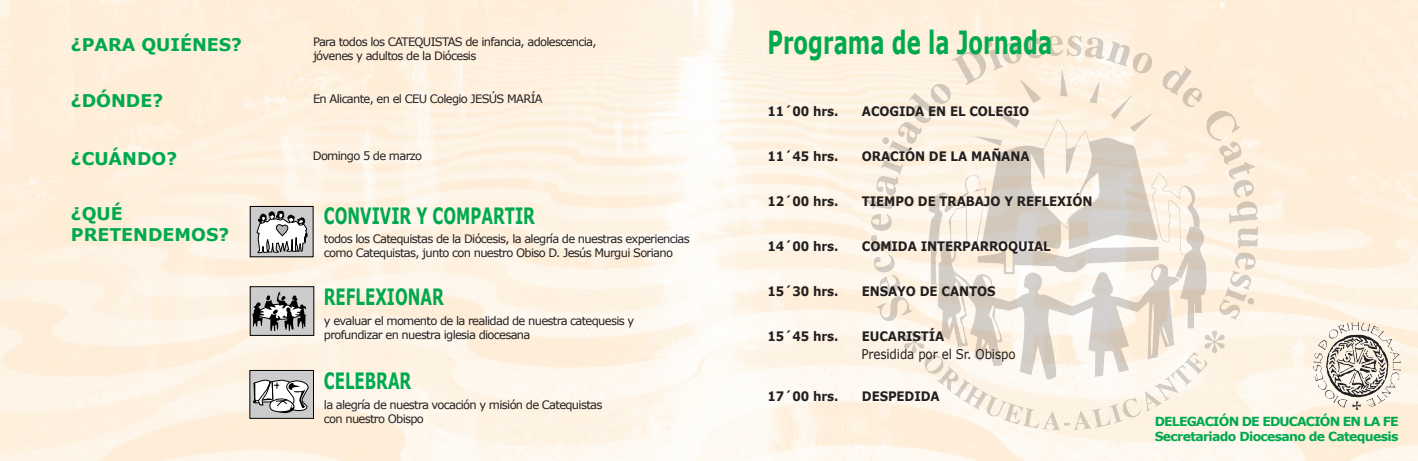
<style>
.page{position:relative;width:1418px;height:461px;background:#fff}
.page>*{position:absolute;margin:0;border:0;box-sizing:border-box;transform-origin:0 0}
.t1{font:700 31.88px "Verdana";color:#00a94e;scale:.67 1}
.t2{font:700 22.5px "Verdana";color:#00a94e;scale:.67 1}
.t3{font:700 17.5px "Verdana";color:#00a94e}
.t4{font:13.38px "Verdana";letter-spacing:-.01em;color:#231f20;scale:.88 1}
.t5{font:700 13px "Verdana";letter-spacing:-.01em;color:#231f20;scale:.91 1}
.t6{font:700 12.5px "Verdana";letter-spacing:-.055em;color:#00a94e}
.t7{font:11.62px "Verdana";letter-spacing:-.06em;color:#231f20}
</style>
<div class="page">
<img style="left:0;top:0;width:1417px;height:461px">
<img style="left:812px;top:0;width:503px;height:452px">
<div style="left:250px;top:206px;width:63px;height:51px;background:#ccc;border:1px solid #000"></div>
<svg style="left:256px;top:211px;width:52px;height:43px"></svg>
<div style="left:250px;top:286px;width:64px;height:49px;background:#ccc"></div>
<div style="left:250px;top:286px;width:64px;height:49px;border:1px solid #000"></div>
<svg style="left:252px;top:291px;width:54px;height:40px"></svg>
<div style="left:249px;top:370px;width:65px;height:48px;background:#ccc;border:1px solid #000"></div>
<svg style="left:253px;top:379px;width:56px;height:34px"></svg>
<img style="left:1313px;top:322px;width:87px;height:87px">
<p class="t3" style="left:71px;top:33px;width:173px">¿PARA QUIÉNES?</p>
<p class="t3" style="left:71px;top:90px;width:94px">¿DÓNDE?</p>
<p class="t3" style="left:71px;top:147px;width:108px">¿CUÁNDO?</p>
<p class="t3" style="left:71px;top:202px;width:53px">¿QUÉ</p>
<p class="t3" style="left:71px;top:223px;width:160px">PRETENDEMOS?</p>
<p class="t7" style="left:313px;top:34px;width:285px">Para todos los CATEQUISTAS de infancia, adolescencia,</p>
<p class="t7" style="left:313px;top:48px;width:165px">jóvenes y adultos de la Diócesis</p>
<p class="t7" style="left:313px;top:91px;width:231px">En Alicante, en el CEU Colegio JESÚS MARÍA</p>
<p class="t7" style="left:313px;top:149px;width:111px">Domingo 5 de marzo</p>
<p class="t2" style="left:324px;top:201px;width:316px">CONVIVIR Y COMPARTIR</p>
<p class="t7" style="left:324px;top:231px;width:367px">todos los Catequistas de la Diócesis, la alegría de nuestras experiencias</p>
<p class="t7" style="left:324px;top:245px;width:351px">como Catequistas, junto con nuestro Obiso D. Jesús Murgui Soriano</p>
<p class="t2" style="left:324px;top:282px;width:181px">REFLEXIONAR</p>
<p class="t7" style="left:324px;top:313px;width:312px">y evaluar el momento de la realidad de nuestra catequesis y</p>
<p class="t7" style="left:324px;top:327px;width:208px">profundizar en nuestra iglesia diocesana</p>
<p class="t2" style="left:324px;top:366px;width:132px">CELEBRAR</p>
<p class="t7" style="left:324px;top:397px;width:280px">la alegría de nuestra vocación y misión de Catequistas</p>
<p class="t7" style="left:324px;top:411px;width:101px">con nuestro Obispo</p>
<p class="t1" style="left:767px;top:22px;width:426px">Programa de la Jornada</p>
<p class="t5" style="left:767px;top:103px;width:79px">11´00 hrs.</p>
<p class="t5" style="left:862px;top:103px;width:185px">ACOGIDA EN EL COLEGIO</p>
<p class="t5" style="left:767px;top:148px;width:79px">11´45 hrs.</p>
<p class="t5" style="left:862px;top:148px;width:186px">ORACIÓN DE LA MAÑANA</p>
<p class="t5" style="left:767px;top:193px;width:79px">12´00 hrs.</p>
<p class="t5" style="left:862px;top:193px;width:255px">TIEMPO DE TRABAJO Y REFLEXIÓN</p>
<p class="t5" style="left:767px;top:238px;width:79px">14´00 hrs.</p>
<p class="t5" style="left:862px;top:238px;width:209px">COMIDA INTERPARROQUIAL</p>
<p class="t5" style="left:767px;top:283px;width:79px">15´30 hrs.</p>
<p class="t5" style="left:862px;top:283px;width:148px">ENSAYO DE CANTOS</p>
<p class="t5" style="left:767px;top:328px;width:79px">15´45 hrs.</p>
<p class="t5" style="left:862px;top:328px;width:92px">EUCARISTÍA</p>
<p class="t4" style="left:861px;top:345px;width:177px">Presidida por el Sr. Obispo</p>
<p class="t5" style="left:767px;top:388px;width:79px">17´00 hrs.</p>
<p class="t5" style="left:862px;top:388px;width:87px">DESPEDIDA</p>
<p class="t6" style="left:1154px;top:413px;width:245px">DELEGACIÓN DE EDUCACIÓN EN LA FE</p>
<p class="t6" style="left:1154px;top:428px;width:245px">Secretariado Diocesano de Catequesis</p>
</div>
